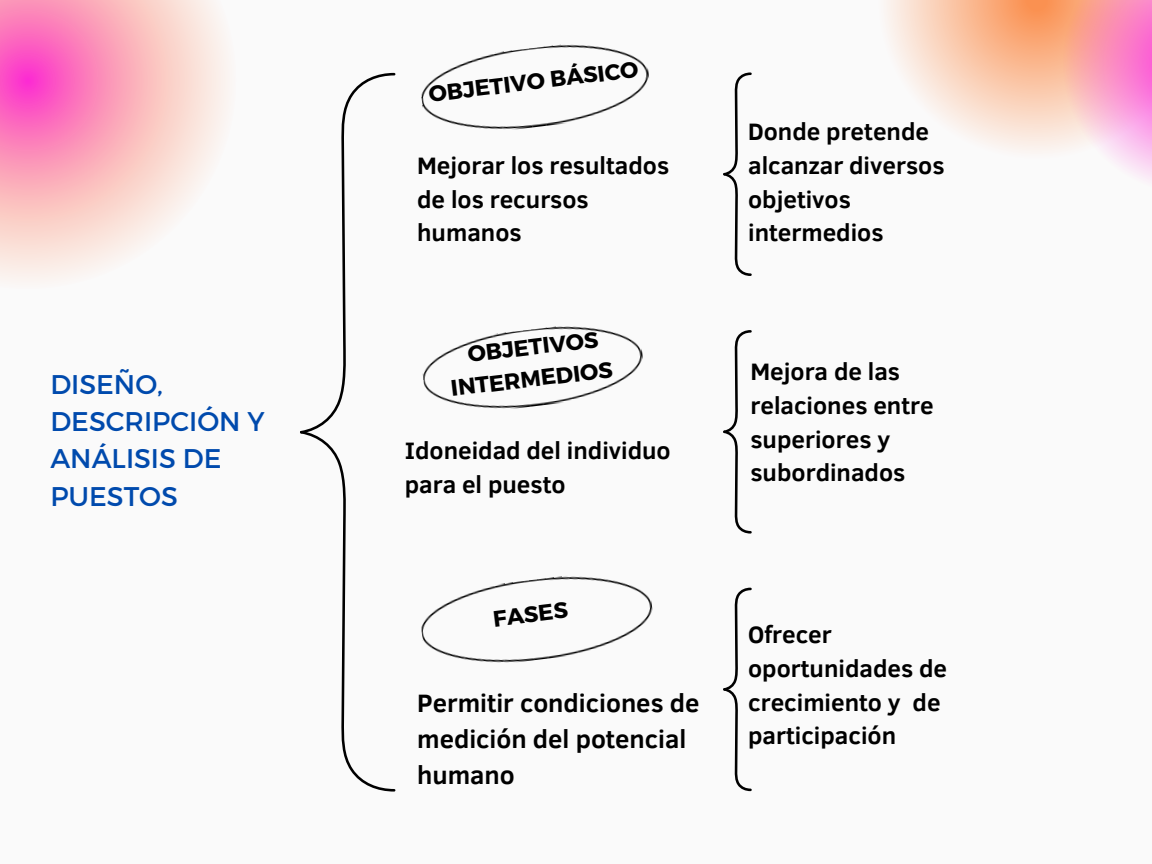
<style>
.page{position:relative;width:1152px;height:864px;background:#fafafa}
.page>*{position:absolute;margin:0;border:0;box-sizing:border-box;transform-origin:0 0}
.t1{font:27px/37.2px "Montserrat";color:#004aad}
.t2{font:700 25.8px/36px "Clear Sans";color:#000}
.t3{font:700 24.3px/33.8px "Clear Sans";color:#000}
.t4{font:700 22.5px/31.5px "Montserrat";color:#000;text-align:center}
</style>
<div class="page">
<svg style="left:0;top:0;width:226px;height:278px"></svg>
<svg style="left:300px;top:72px;width:96px;height:720px"></svg>
<svg style="left:723px;top:330px;width:29px;height:204px"></svg>
<svg style="left:723px;top:72px;width:29px;height:204px"></svg>
<svg style="left:723px;top:587px;width:29px;height:205px"></svg>
<svg style="left:887px;top:0;width:163px;height:150px"></svg>
<svg style="left:1050px;top:0;width:102px;height:181px"></svg>
<img style="left:422px;top:326px;width:221px;height:83px">
<img style="left:421px;top:44px;width:228px;height:86px">
<img style="left:421px;top:576px;width:232px;height:87px">
<h2 class="t1" style="left:50px;top:365px;width:216px">DISEÑO,<br>DESCRIPCIÓN Y<br>ANÁLISIS DE<br>PUESTOS</h2>
<h2 class="t4" style="left:427px;top:77px;width:212px;rotate:-7deg">OBJETIVO BÁSICO</h2>
<p class="t3" style="left:417px;top:147px;width:254px">Mejorar los resultados de los recursos humanos</p>
<p class="t4" style="left:445px;top:340px;width:164px;rotate:-7deg">OBJETIVOS<br>INTERMEDIOS</p>
<p class="t3" style="left:405px;top:432px;width:268px">Idoneidad del individuo para el puesto</p>
<h1 class="t4" style="left:491px;top:602px;width:77px;rotate:-7deg">FASES</h1>
<p class="t2" style="left:417px;top:684px;width:284px">Permitir condiciones de medición del potencial humano</p>
<p class="t3" style="left:748px;top:113px;width:198px">Donde pretende alcanzar diversos objetivos intermedios</p>
<p class="t3" style="left:750px;top:353px;width:185px">Mejora de las relaciones entre superiores y subordinados</p>
<p class="t3" style="left:748px;top:616px;width:201px">Ofrecer oportunidades de crecimiento y de participación</p>
</div>
